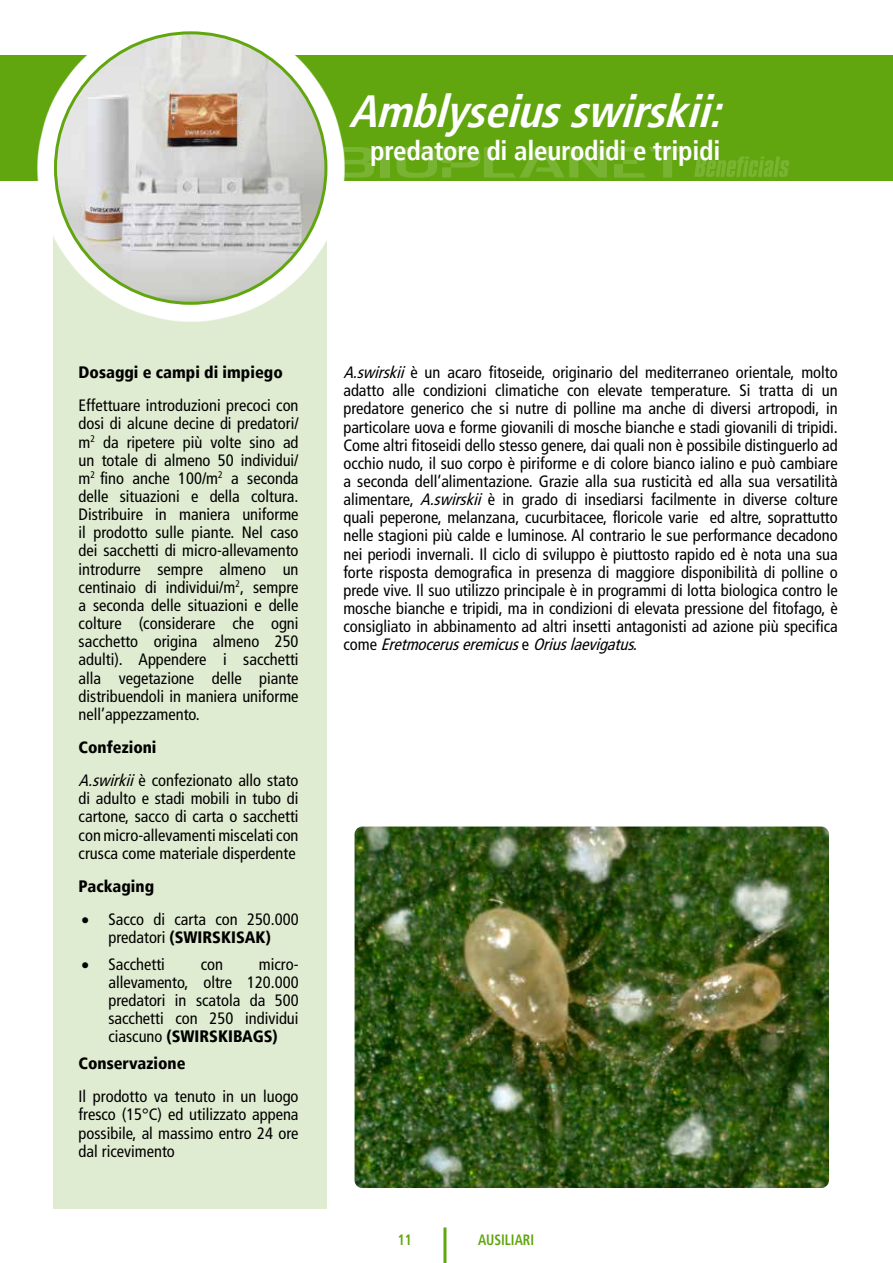
<style>
.page{position:relative;width:893px;height:1263px;background:#fff}
.page>*{position:absolute;margin:0;border:0;box-sizing:border-box;transform-origin:0 0}
.t1{font:italic 700 condensed 45px "Frutiger LT";color:#fefefe}
.t2{font:700 condensed 27px "Frutiger LT";letter-spacing:-.01em;color:#fefefe}
.t3{font:condensed 16.5px/18.1px "Frutiger LT";color:#000;text-align:justify}
.t4{font:900 condensed 16.5px "Frutiger LT";color:#000}
.t5{font:700 condensed 15px "Frutiger LT";color:#61a60e;scale:.9 1}
.s1{font-weight:900}
.s2{font-style:italic}
</style>
<div class="page">
<div style="left:0;top:55px;width:893px;height:126px;background:#61a60e"></div>
<div style="left:54px;top:181px;width:273px;height:1028px;background:#e0ecd1"></div>
<hr style="left:443px;top:1227px;width:3px;height:36px;background:#61a60e">
<svg style="left:344px;top:147px;width:30px;height:31px"></svg>
<div style="left:381px;top:147px;width:9px;height:31px;background:#78b331"></div>
<svg style="left:614px;top:147px;width:73px;height:31px"></svg>
<svg style="left:397px;top:147px;width:210px;height:31px"></svg>
<svg style="left:694px;top:156px;width:95px;height:21px"></svg>
<svg style="left:37px;top:31px;width:307px;height:291px;fill:#fff"></svg>
<img style="left:56px;top:33px;width:270px;height:270px;border-radius:135px">
<img style="left:356px;top:827px;width:472px;height:360px">
<div style="left:345px;top:816px;width:494px;height:382px;border:10px solid #fff;border-radius:13px"></div>
<h1 class="t1" style="left:349px;top:85px;width:387px">Amblyseiusswirskii:</h1>
<h2 class="t2" style="left:370px;top:134px;width:352px">predatore di aleurodidi e tripidi</h2>
<p class="t4" style="left:79px;top:362px;width:206px">Dosaggi e campi di impiego</p>
<p class="t3" style="left:79px;top:397px;width:221px">Effettuare introduzioni precoci con dosi di alcune decine di predatori/ m<sup>2</sup> da ripetere più volte sino ad un totale di almeno 50 individui/ m<sup>2</sup> fino anche 100/m<sup>2</sup> a seconda delle situazioni e della coltura.<br>Distribuire in maniera uniforme il prodotto sulle piante. Nel caso dei sacchetti di micro-allevamento introdurre sempre almeno un centinaio di individui/m<sup>2</sup>, sempre a seconda delle situazioni e delle colture (considerare che ogni sacchetto origina almeno 250 adulti). Appendere i sacchetti alla vegetazione delle piante distribuendoli in maniera uniforme nell’appezzamento.</p>
<p class="t3" style="left:79px;top:731px;width:221px;line-height:33.2px"><span class="s1">Confezioni<br></span><span class="s2">A.swirkii</span>è confezionato allo stato</p>
<p class="t3" style="left:79px;top:790px;width:221px">di adulto e stadi mobili in tubo di cartone, sacco di carta o sacchetti con micro-allevamenti miscelati con crusca come materiale disperdente</p>
<p class="t4" style="left:79px;top:876px;width:77px">Packaging</p>
<p class="t3" style="left:81px;top:910px;width:219px;text-align:center">• Sacco di carta con 250.000 predatori <span class="s1">(SWIRSKISAK)</span></p>
<p class="t3" style="left:81px;top:955px;width:85px">• Sacchetti</p>
<p class="t3" style="left:201px;top:955px;width:24px">con</p>
<p class="t3" style="left:108px;top:955px;width:192px;text-indent:150px">micro&shy;allevamento, oltre 120.000 predatori in scatola da 500 sacchetti con 250 individui ciascuno <span class="s1">(SWIRSKIBAGS)</span></p>
<p class="t4" style="left:79px;top:1053px;width:108px">Conservazione</p>
<p class="t3" style="left:79px;top:1087px;width:221px">Il prodotto va tenuto in un luogo fresco (15°C) ed utilizzato appena possibile, al massimo entro 24 ore dal ricevimento</p>
<p class="t3" style="left:343px;top:363px;width:496px"><span class="s2">A.swirskii</span> è un acaro fitoseide, originario del mediterraneo orientale, molto adatto alle condizioni climatiche con elevate temperature. Si tratta di un predatore generico che si nutre di polline ma anche di diversi artropodi, in particolare uova e forme giovanili di mosche bianche e stadi giovanili di tripidi.<br>Come altri fitoseidi dello stesso genere, dai quali non è possibile distinguerlo ad occhio nudo, il suo corpo è piriforme e di colore bianco ialino e può cambiare a seconda dell’alimentazione. Grazie alla sua rusticità ed alla sua versatilità alimentare, <span class="s2">A.swirskii</span> è in grado di insediarsi facilmente in diverse colture quali peperone, melanzana, cucurbitacee, floricole varie ed altre, soprattutto nelle stagioni più calde e luminose. Al contrario le sue performance decadono nei periodi invernali. Il ciclo di sviluppo è piuttosto rapido ed è nota una sua forte risposta demografica in presenza di maggiore disponibilità di polline o prede vive. Il suo utilizzo principale è in programmi di lotta biologica contro le mosche bianche e tripidi, ma in condizioni di elevata pressione del fitofago, è consigliato in abbinamento ad altri insetti antagonisti ad azione più specifica c o m e <span class="s2">Eretmoceruseremicus</span>e <span class="s2">Oriuslaevigatus.</span></p>
<p class="t5" style="left:398px;top:1230px;width:17px">11</p>
<p class="t5" style="left:478px;top:1230px;width:64px">AUSILIARI</p>
</div>
